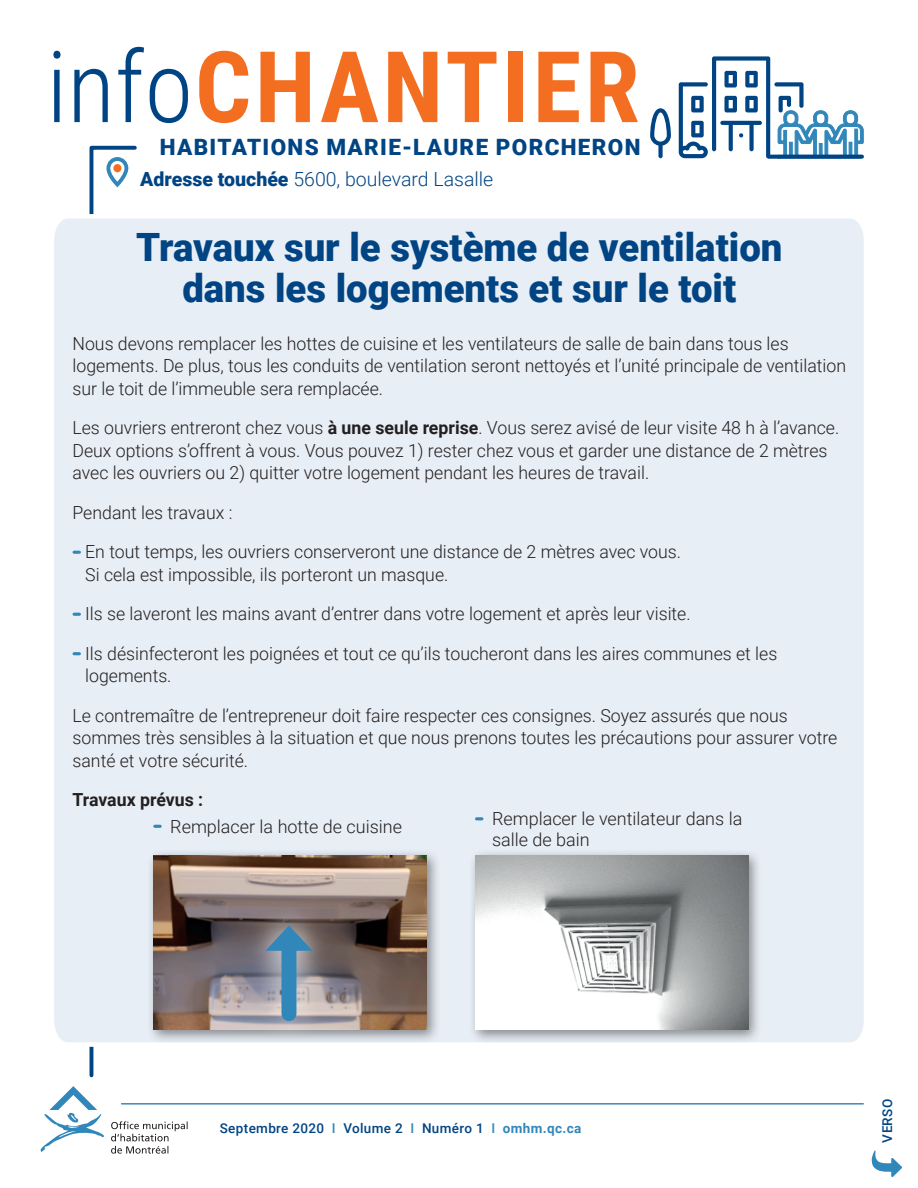
<style>
.page{position:relative;width:918px;height:1188px;background:#fff}
.page>*{position:absolute;margin:0;border:0;box-sizing:border-box;transform-origin:0 0}
.t1{font:700 99px "Roboto Condensed";letter-spacing:.035em;color:#f36e21}
.t2{font:900 39px/40.5px "Roboto";color:#014484;text-align:center}
.t3{font:900 22.5px "Roboto";letter-spacing:.06em;color:#014484}
.t4{font:300 19.5px "Roboto";color:#014484}
.t5{font:300 18px/22.5px "Roboto";color:#231f20}
.t6{font:700 18px "Roboto";letter-spacing:-.005em;color:#231f20}
.t7{font:500 13.5px "Roboto";letter-spacing:.025em;color:#014484}
.s1{font-weight:300;color:#014484}
.s2{font-weight:900}
.s3{font-weight:700}
.s4{color:#3287ba}
.s5{font-weight:700;color:#3287ba}
</style>
<div class="page">
<svg style="left:89px;top:145px;width:48px;height:933px"></svg>
<div style="left:54px;top:212px;width:810px;height:837px;background:#e7eef5"></div>
<svg style="left:74px;top:551px;width:5px;height:3px"></svg>
<svg style="left:74px;top:613px;width:5px;height:3px"></svg>
<svg style="left:74px;top:652px;width:5px;height:3px"></svg>
<svg style="left:650px;top:108px;width:21px;height:50px"></svg>
<svg style="left:679px;top:56px;width:185px;height:103px"></svg>
<svg style="left:769px;top:155px;width:93px;height:4px"></svg>
<div style="left:106px;top:157px;width:22px;height:29px;border:4px solid #3287ba;border-radius:9px"></div>
<div style="left:113px;top:164px;width:8px;height:8px;background:#f36e21;border-radius:50%"></div>
<svg style="left:872px;top:1151px;width:30px;height:26px"></svg>
<svg style="left:41px;top:1086px;width:63px;height:66px"></svg>
<svg style="left:111px;top:1121px;width:77px;height:33px"></svg>
<hr style="left:122px;top:1103px;width:741px;height:2px;background:#3889be">
<div style="left:468px;top:848px;width:295px;height:196px;background:#231f20;opacity:.5"></div>
<img style="left:475px;top:855px;width:273px;height:175px">
<div style="left:147px;top:848px;width:294px;height:196px;background:#231f20;opacity:.5"></div>
<img style="left:153px;top:855px;width:273px;height:175px">
<svg style="left:477px;top:817px;width:5px;height:3px"></svg>
<svg style="left:155px;top:825px;width:5px;height:3px"></svg>
<svg style="left:242px;top:901px;width:94px;height:146px;background:#9a9397"></svg>
<div style="left:281px;top:941px;width:15px;height:73px;background:#3287ba"></div>
<svg style="left:265px;top:925px;width:48px;height:26px"></svg>
<h1 class="t1" style="left:46px;top:18px;width:595px"><span class="s1">info</span>CHANTIER</h1>
<p class="t3" style="left:160px;top:131px;width:482px">HABITATIONS MARIE-LAURE PORCHERON</p>
<p class="t4" style="left:140px;top:166px;width:355px"><span class="s2">Adresse touchée</span> 5600, boulevard Lasalle</p>
<h2 class="t2" style="left:136px;top:225px;width:648px">Travaux sur le système de ventilation dans les logements et sur le toit</h2>
<p class="t5" style="left:72px;top:331px;width:775px">Nous devons remplacer les hottes de cuisine et les ventilateurs de salle de bain dans tous les logements. De plus, tous les conduits de ventilation seront nettoyés et l’unité principale de ventilation sur le toit de l’immeuble sera remplacée.</p>
<p class="t5" style="left:72px;top:416px;width:768px">Les ouvriers entreront chez vous <span class="s3">à une seule reprise</span>. Vous serez avisé de leur visite 48 h à l’avance.<br>Deux options s’offrent à vous. Vous pouvez 1) rester chez vous et garder une distance de 2 mètres avec les ouvriers ou 2) quitter votre logement pendant les heures de travail.</p>
<p class="t5" style="left:85px;top:492px;width:597px;line-height:39.5px;text-indent:-13px">Pendant les travaux :<br>En tout temps, les ouvriers conserveront une distance de 2 mètres avec vous.</p>
<p class="t5" style="left:85px;top:554px;width:694px;line-height:39.5px">Si cela est impossible, ils porteront un masque.<br>Ils se laveront les mains avant d’entrer dans votre logement et après leur visite.<br>Ils désinfecteront les poignées et tout ce qu’ils toucheront dans les aires communes et les</p>
<p class="t5" style="left:73px;top:655px;width:717px;line-height:39.5px;text-indent:13px">logements.<br>Le contremaître de l’entrepreneur doit faire respecter ces consignes. Soyez assurés que nous</p>
<p class="t5" style="left:73px;top:726px;width:766px">sommes très sensibles à la situation et que nous prenons toutes les précautions pour assurer votre santé et votre sécurité.</p>
<p class="t6" style="left:73px;top:787px;width:132px">Travaux prévus :</p>
<p class="t5" style="left:492px;top:807px;width:252px;line-height:21px">Remplacer le ventilateur dans la salle de bain</p>
<p class="t5" style="left:170px;top:815px;width:233px">Remplacer la hotte de cuisine</p>
<p class="t7" style="left:220px;top:1119px;width:363px">Septembre 2020 <span class="s4">I</span> Volume 2 <span class="s4">I</span> Numéro 1 <span class="s4">I</span> <span class="s5">omhm.qc.ca</span></p>
<p class="t7" style="left:878px;top:1143px;width:45px;rotate:-90deg">VERSO</p>
</div>
